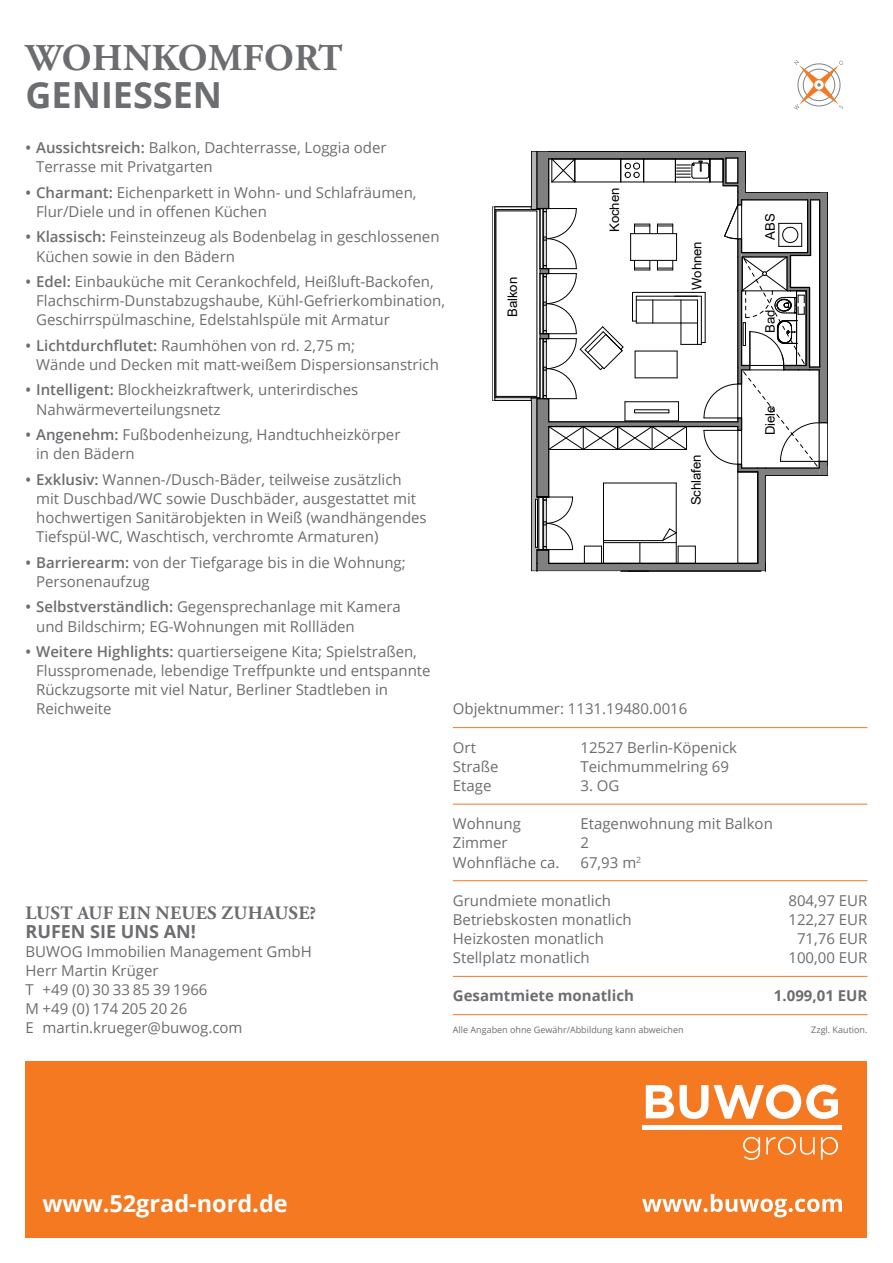
<style>
.page{position:relative;width:893px;height:1263px;background:#fff}
.page>*{position:absolute;margin:0;border:0;box-sizing:border-box;transform-origin:0 0}
.t1{font:700 37.8px "Adobe Garamond Pro";letter-spacing:.015em;color:#6c6d70}
.t2{font:700 36px "Open Sans";color:#6c6d70}
.t3{font:700 23.4px "Open Sans";color:#fff}
.t4{font:700 18.9px "Adobe Garamond Pro";letter-spacing:.015em;color:#6c6d70}
.t5{font:700 18px "Open Sans";color:#6c6d70}
._6pt_Zusatz{font:15px/19.2px "Open Sans";color:#6c6d70}
._00_Daten-Body_mit_A{font:15px "Open Sans";color:#6c6d70}
._00_Daten-Body_mit_A-2{font:700 15px "Open Sans";color:#6c6d70}
.Grundriss{font:13.2px "Arial";letter-spacing:-.005em;color:#000}
.t6{font:9px "Open Sans";color:#6c6d70}
.s1{font-weight:600}
</style>
<div class="page">
<div style="left:26px;top:1061px;width:841px;height:176px;background:#f47921"></div>
<svg style="left:646px;top:1085px;width:28px;height:33px"></svg>
<svg style="left:680px;top:1084px;width:158px;height:35px"></svg>
<hr style="left:642px;top:1125px;width:200px;height:4px;background:#fff">
<svg style="left:743px;top:1137px;width:17px;height:23px"></svg>
<svg style="left:821px;top:1137px;width:17px;height:23px"></svg>
<svg style="left:766px;top:1137px;width:49px;height:18px"></svg>
<svg style="left:642px;top:1194px;width:200px;height:23px"></svg>
<svg style="left:793px;top:60px;width:50px;height:50px"></svg>
<hr style="left:828px;top:192px;width:1px;height:284px;background:#000">
<svg style="left:492px;top:151px;width:336px;height:421px"></svg>
<hr style="left:453px;top:727px;width:414px;height:1px;background:#f47921">
<hr style="left:453px;top:804px;width:414px;height:1px;background:#f47921">
<hr style="left:453px;top:880px;width:414px;height:1px;background:#f47921">
<hr style="left:453px;top:976px;width:414px;height:1px;background:#f47921">
<hr style="left:453px;top:1014px;width:414px;height:1px;background:#f47921">
<h1 class="t1" style="left:26px;top:36px;width:318px">WOHNKOMFORT</h1>
<h2 class="t2" style="left:26px;top:70px;width:198px">GENIESSEN</h2>
<p class="_6pt_Zusatz" style="left:36px;top:138px;width:352px;text-indent:-11px"><span class="s1">• Aussichtsreich:</span> Balkon, Dachterrasse, Loggia oder<br>Terrasse mit Privatgarten</p>
<p class="_6pt_Zusatz" style="left:36px;top:182px;width:382px;text-indent:-11px"><span class="s1">• Charmant:</span> Eichenparkett in Wohn- und Schlafräumen,<br>Flur/Diele und in offenen Küchen</p>
<p class="_6pt_Zusatz" style="left:36px;top:227px;width:405px;text-indent:-11px"><span class="s1">• Klassisch:</span> Feinsteinzeug als Bodenbelag in geschlossenen<br>Küchen sowie in den Bädern</p>
<p class="_6pt_Zusatz" style="left:36px;top:272px;width:410px;text-indent:-11px"><span class="s1">• Edel:</span> Einbauküche mit Cerankochfeld, Heißluft-Backofen,<br>Flachschirm-Dunstabzugshaube, Kühl-Gefrierkombination,<br>Geschirrspülmaschine, Edelstahlspüle mit Armatur</p>
<p class="_6pt_Zusatz" style="left:36px;top:335px;width:404px;text-indent:-11px"><span class="s1">• Lichtdurchflutet:</span> Raumhöhen von rd. 2,75 m;<br>Wände und Decken mit matt-weißem Dispersionsanstrich</p>
<p class="_6pt_Zusatz" style="left:36px;top:380px;width:324px;text-indent:-11px"><span class="s1">• Intelligent:</span> Blockheizkraftwerk, unterirdisches<br>Nahwärmeverteilungsnetz</p>
<p class="_6pt_Zusatz" style="left:36px;top:425px;width:366px;text-indent:-11px"><span class="s1">• Angenehm:</span> Fußbodenheizung, Handtuchheizkörper in den Bädern</p>
<p class="_6pt_Zusatz" style="left:36px;top:469px;width:392px;text-indent:-11px"><span class="s1">• Exklusiv:</span> Wannen-/Dusch-Bäder, teilweise zusätzlich mit Duschbad/WC sowie Duschbäder, ausgestattet mit hochwertigen Sanitärobjekten in Weiß (wandhängendes Tiefspül-WC, Waschtisch, verchromte Armaturen)</p>
<p class="_6pt_Zusatz" style="left:36px;top:552px;width:371px;text-indent:-11px"><span class="s1">• Barrierearm:</span> von der Tiefgarage bis in die Wohnung;<br>Personenaufzug</p>
<p class="_6pt_Zusatz" style="left:36px;top:597px;width:366px;text-indent:-11px"><span class="s1">• Selbstverständlich:</span> Gegensprechanlage mit Kamera und Bildschirm; EG-Wohnungen mit Rollläden</p>
<p class="_6pt_Zusatz" style="left:36px;top:642px;width:396px;text-indent:-11px"><span class="s1">• Weitere Highlights:</span> quartierseigene Kita; Spielstraßen, Flusspromenade, lebendige Treffpunkte und entspannte Rückzugsorte mit viel Natur, Berliner Stadtleben in Reichweite</p>
<p class="t4" style="left:26px;top:901px;width:292px">LUST AUF EIN NEUES ZUHAUSE?</p>
<p class="t5" style="left:26px;top:918px;width:172px">RUFEN SIE UNS AN!</p>
<p class="_6pt_Zusatz" style="left:26px;top:941px;width:288px">BUWOG Immobilien Management GmbH<br>Herr Martin Krüger<br>T +49 (0) 30 33 85 39 1966<br>M +49 (0) 174 205 20 26<br>E martin.krueger@buwog.com</p>
<p class="Grundriss" style="left:503px;top:317px;width:42px;rotate:-90deg">Balkon</p>
<p class="Grundriss" style="left:605px;top:232px;width:46px;rotate:-90deg">Kochen</p>
<p class="Grundriss" style="left:688px;top:290px;width:50px;rotate:-90deg">Wohnen</p>
<p class="Grundriss" style="left:687px;top:505px;width:52px;rotate:-90deg">Schlafen</p>
<p class="Grundriss" style="left:761px;top:239px;width:28px;rotate:-90deg">ABS</p>
<p class="Grundriss" style="left:761px;top:333px;width:25px;rotate:-90deg">Bad</p>
<p class="Grundriss" style="left:761px;top:435px;width:31px;rotate:-90deg">Diele</p>
<p class="_6pt_Zusatz" style="left:453px;top:699px;width:236px">Objektnummer: 1131.19480.0016</p>
<p class="_00_Daten-Body_mit_A" style="left:453px;top:737px;width:25px">Ort</p>
<p class="_00_Daten-Body_mit_A" style="left:580px;top:737px;width:158px">12527 Berlin-Köpenick</p>
<p class="_00_Daten-Body_mit_A" style="left:453px;top:756px;width:47px">Straße</p>
<p class="_00_Daten-Body_mit_A" style="left:580px;top:756px;width:150px">Teichmummelring 69</p>
<p class="_00_Daten-Body_mit_A" style="left:453px;top:775px;width:40px">Etage</p>
<p class="_00_Daten-Body_mit_A" style="left:580px;top:775px;width:41px">3. OG</p>
<p class="_00_Daten-Body_mit_A" style="left:453px;top:813px;width:70px">Wohnung</p>
<p class="_00_Daten-Body_mit_A" style="left:580px;top:813px;width:194px">Etagenwohnung mit Balkon</p>
<p class="_00_Daten-Body_mit_A" style="left:453px;top:833px;width:56px">Zimmer</p>
<p class="_00_Daten-Body_mit_A" style="left:580px;top:833px;width:10px">2</p>
<p class="_00_Daten-Body_mit_A" style="left:453px;top:852px;width:108px">Wohnfläche ca.</p>
<p class="_00_Daten-Body_mit_A" style="left:580px;top:852px;width:62px">67,93 m<sup>2</sup></p>
<p class="_00_Daten-Body_mit_A" style="left:453px;top:890px;width:160px">Grundmiete monatlich</p>
<p class="_00_Daten-Body_mit_A" style="left:788px;top:890px;width:81px">804,97 EUR</p>
<p class="_00_Daten-Body_mit_A" style="left:453px;top:909px;width:180px">Betriebskosten monatlich</p>
<p class="_00_Daten-Body_mit_A" style="left:788px;top:909px;width:81px">122,27 EUR</p>
<p class="_00_Daten-Body_mit_A" style="left:453px;top:928px;width:153px">Heizkosten monatlich</p>
<p class="_00_Daten-Body_mit_A" style="left:797px;top:928px;width:72px">71,76 EUR</p>
<p class="_00_Daten-Body_mit_A" style="left:453px;top:947px;width:138px">Stellplatz monatlich</p>
<p class="_00_Daten-Body_mit_A" style="left:788px;top:947px;width:81px">100,00 EUR</p>
<p class="_00_Daten-Body_mit_A-2" style="left:453px;top:985px;width:183px">Gesamtmiete monatlich</p>
<p class="_00_Daten-Body_mit_A-2" style="left:774px;top:985px;width:95px">1.099,01 EUR</p>
<p class="t6" style="left:453px;top:1024px;width:232px">Alle Angaben ohne Gewähr/Abbildung kann abweichen</p>
<p class="t6" style="left:811px;top:1024px;width:58px">Zzgl. Kaution.</p>
<h3 class="t3" style="left:43px;top:1187px;width:247px">www.52grad-nord.de</h3>
</div>
